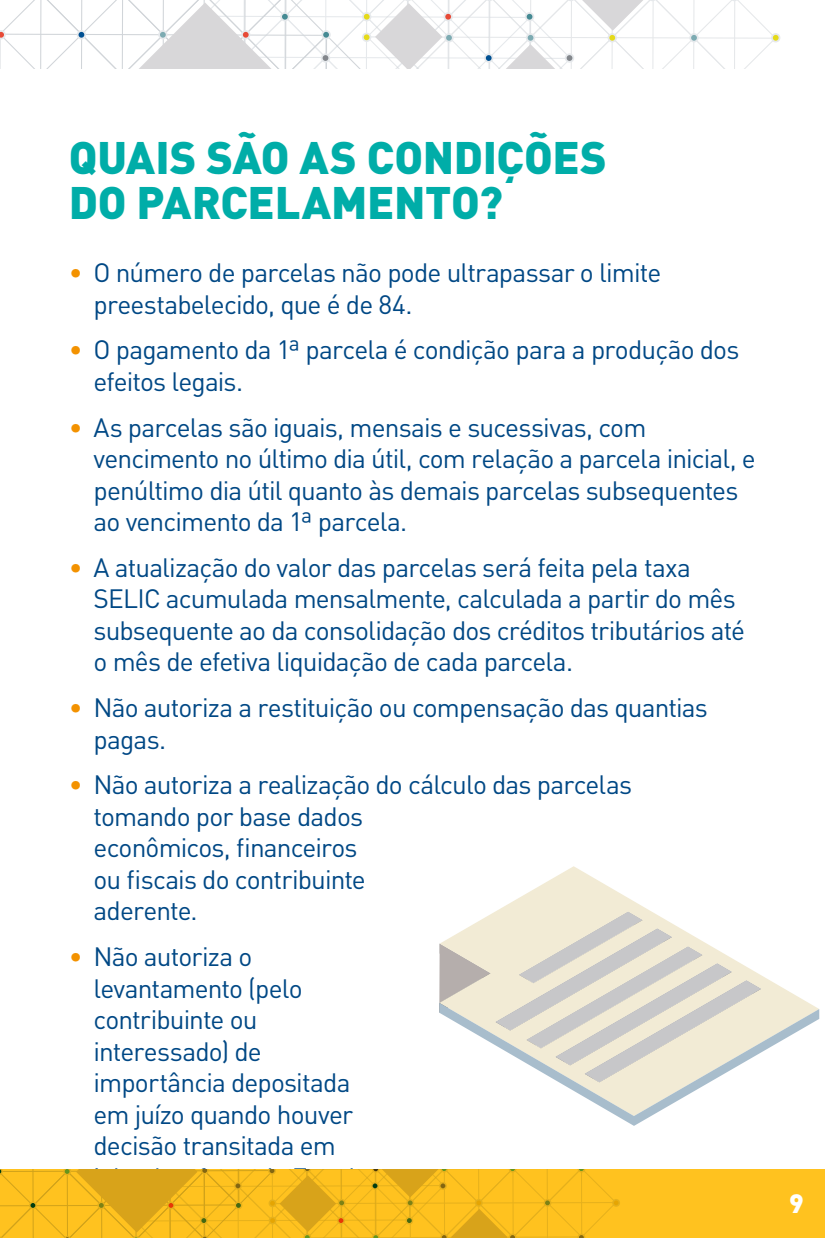
<style>
.page{position:relative;width:825px;height:1238px;background:#fff}
.page>*{position:absolute;margin:0;border:0;box-sizing:border-box;transform-origin:0 0}
.t1{font:900 45px/45px "DIN";letter-spacing:-.005em;color:#00ada8}
.t2{font:26.25px/31.5px "DIN Pro";letter-spacing:-.035em;color:#004885}
.t3{font:900 26.25px "DIN";color:#fff}
.s1{color:#f39200}
</style>
<div class="page">
<svg style="left:497px;top:866px;width:153px;height:45px"></svg>
<svg style="left:439px;top:911px;width:380px;height:214px"></svg>
<div style="left:0;top:1169px;width:825px;height:69px;background:#ffc21f"></div>
<div style="left:771px;top:33px;width:9px;height:9px;background:#e6e9ec;border-radius:50%"></div>
<svg style="left:0;top:0;width:779px;height:69px"></svg>
<svg style="left:0;top:1169px;width:619px;height:69px"></svg>
<h1 class="t1" style="left:69px;top:133px;width:540px">QUAIS SÃO AS CONDIÇÕES<br>DO PARCELAMENTO?</h1>
<p class="t2" style="left:94px;top:256px;width:569px;text-indent:-25px"><span class="s1">•</span> O número de parcelas não pode ultrapassar o limite preestabelecido, que é de 84.</p>
<p class="t2" style="left:94px;top:333px;width:647px;text-indent:-25px"><span class="s1">•</span> O pagamento da 1ª parcela é condição para a produção dos efeitos legais.</p>
<p class="t2" style="left:94px;top:410px;width:664px;text-indent:-25px"><span class="s1">•</span> As parcelas são iguais, mensais e sucessivas, com vencimento no último dia útil, com relação a parcela inicial, e penúltimo dia útil quanto às demais parcelas subsequentes ao vencimento da 1ª parcela.</p>
<p class="t2" style="left:94px;top:550px;width:653px;text-indent:-25px"><span class="s1">•</span> A atualização do valor das parcelas será feita pela taxa SELIC acumulada mensalmente, calculada a partir do mês subsequente ao da consolidação dos créditos tributários até o mês de efetiva liquidação de cada parcela.</p>
<p class="t2" style="left:94px;top:691px;width:616px;text-indent:-25px"><span class="s1">•</span> Não autoriza a restituição ou compensação das quantias pagas.</p>
<p class="t2" style="left:94px;top:768px;width:540px;text-indent:-25px"><span class="s1">•</span> Não autoriza a realização do cálculo das parcelas tomando por base dados<br>econômicos, financeiros<br>ou fiscais do contribuinte<br>aderente.</p>
<p class="t2" style="left:94px;top:939px;width:261px;text-indent:-25px"><span class="s1">•</span> Não autoriza o levantamento (pelo contribuinte ou interessado) de importância depositada em juízo quando houver decisão transitada em</p>
<p class="t3" style="left:789px;top:1185px;width:16px">9</p>
</div>
